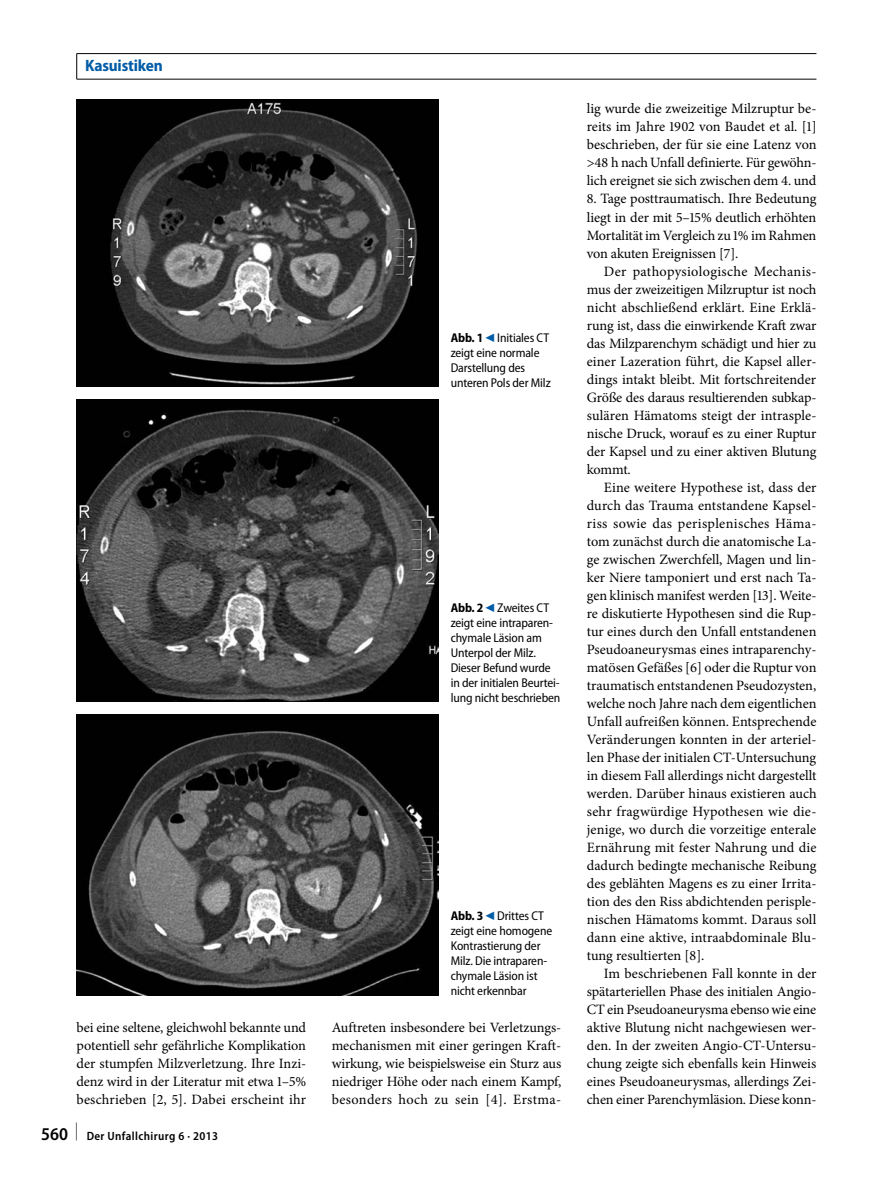
<style>
.page{position:relative;width:893px;height:1187px;background:#fff}
.page>*{position:absolute;margin:0;border:0;box-sizing:border-box;transform-origin:0 0}
.t1{font:600 semi-condensed 18px "Myriad Pro";color:#000}
._001_rubrik{font:700 semi-condensed 16.5px "Myriad Pro";letter-spacing:-.01em;color:#005ca7}
._010_fliesstext_mit{font:14.25px/18px "Minion Pro";letter-spacing:-.005em;color:#000;text-align:justify}
._010_fliesstext_ohne{font:14.25px/18px "Minion Pro";letter-spacing:-.01em;color:#000;text-align:justify}
._024_abb_legende{font:semi-condensed 12.75px/15px "Myriad Pro";letter-spacing:-.01em;color:#000}
.t2{font:600 semi-condensed 12px "Myriad Pro";letter-spacing:.03em;color:#000}
.s1{font-weight:700}
.s2{font-family:"S Buttons";font-stretch:normal;font-size:14.25px;color:#005ca7}
</style>
<div class="page">
<img style="left:77px;top:100px;width:361px;height:286px">
<img style="left:77px;top:399px;width:361px;height:302px">
<img style="left:77px;top:714px;width:361px;height:280px">
<hr style="left:77px;top:53px;width:739px;height:1px;background:#000">
<svg style="left:76px;top:54px;width:1px;height:25px"></svg>
<hr style="left:77px;top:79px;width:739px;height:1px;background:#000">
<p class="_001_rubrik" style="left:85px;top:57px;width:79px">Kasuistiken</p>
<p class="_024_abb_legende" style="left:451px;top:330px;width:101px"><span class="s1">Abb. 1</span><span class="s2">9</span>Initiales CT zeigt eine normale<br>Darstellung des unteren Pols der Milz</p>
<p class="_024_abb_legende" style="left:451px;top:600px;width:111px"><span class="s1">Abb. 2</span><span class="s2">9</span>Zweites CT zeigt eine intraparen&shy;chymale Läsion am<br>Unterpol der Milz.<br>Dieser Befund wurde in der initialen Beurtei&shy;lung nicht beschrieben</p>
<p class="_024_abb_legende" style="left:451px;top:908px;width:103px"><span class="s1">Abb. 3</span><span class="s2">9</span>Drittes CT zeigt eine homogene<br>Kontrastierung der<br>Milz. Die intraparen&shy;chymale Läsion ist nicht erkennbar</p>
<p class="_010_fliesstext_ohne" style="left:77px;top:1018px;width:231px">bei eine seltene, gleichwohl bekannte und potentiell sehr gefährliche Komplikation der stumpfen Milzverletzung. Ihre Inzi&shy;denz wird in der Literatur mit etwa 1–5% beschrieben [2, 5]. Dabei erscheint ihr</p>
<p class="_010_fliesstext_ohne" style="left:332px;top:1018px;width:231px">Auftreten insbesondere bei Verletzungs&shy;mechanismen mit einer geringen Kraft&shy;wirkung, wie beispielsweise ein Sturz aus niedriger Höhe oder nach einem Kampf, besonders hoch zu sein [4]. Erstma-</p>
<p class="t1" style="left:41px;top:1123px;width:28px">560</p>
<p class="t2" style="left:76px;top:1129px;width:144px"><sup>|</sup> Der Unfallchirurg 6 · 2013</p>
<p class="_010_fliesstext_ohne" style="left:587px;top:100px;width:231px">lig wurde die zweizeitige Milzruptur be&shy;reits im Jahre 1902 von Baudet et al. [1] beschrieben, der für sie eine Latenz von &gt;48 h nach Unfall definierte. Für gewöhn&shy;lich ereignet sie sich zwischen dem 4. und</p>
<p class="_010_fliesstext_ohne" style="left:587px;top:190px;width:231px">8. Tage posttraumatisch. Ihre Bedeutung liegt in der mit 5–15% deutlich erhöhten Mortalität im Vergleich zu 1% im Rahmen von akuten Ereignissen [7].</p>
<p class="_010_fliesstext_mit" style="left:587px;top:262px;width:231px;text-indent:17px">Der pathopysiologische Mechanis&shy;mus der zweizeitigen Milzruptur ist noch nicht abschließend erklärt. Eine Erklä&shy;rung ist, dass die einwirkende Kraft zwar das Milzparenchym schädigt und hier zu einer Lazeration führt, die Kapsel aller&shy;dings intakt bleibt. Mit fortschreitender Größe des daraus resultierenden subkap&shy;sulären Hämatoms steigt der intrasple&shy;nische Druck, worauf es zu einer Ruptur der Kapsel und zu einer aktiven Blutung kommt.</p>
<p class="_010_fliesstext_mit" style="left:587px;top:478px;width:231px;text-indent:17px">Eine weitere Hypothese ist, dass der durch das Trauma entstandene Kapsel&shy;riss sowie das perisplenisches Häma&shy;tom zunächst durch die anatomische La&shy;ge zwischen Zwerchfell, Magen und lin&shy;ker Niere tamponiert und erst nach Ta&shy;gen klinisch manifest werden [13]. Weite&shy;re diskutierte Hypothesen sind die Rup&shy;tur eines durch den Unfall entstandenen Pseudoaneurysmas eines intraparenchy&shy;matösen Gefäßes [6] oder die Ruptur von traumatisch entstandenen Pseudozysten, welche noch Jahre nach dem eigentlichen Unfall aufreißen können. Entsprechende Veränderungen konnten in der arteriel&shy;len Phase der initialen CT-Untersuchung in diesem Fall allerdings nicht dargestellt werden. Darüber hinaus existieren auch sehr fragwürdige Hypothesen wie die&shy;jenige, wo durch die vorzeitige enterale Ernährung mit fester Nahrung und die dadurch bedingte mechanische Reibung des geblähten Magens es zu einer Irrita&shy;tion des den Riss abdichtenden perisple&shy;nischen Hämatoms kommt. Daraus soll dann eine aktive, intraabdominale Blu&shy;tung resultierten [8].</p>
<p class="_010_fliesstext_mit" style="left:587px;top:964px;width:231px;text-indent:17px">Im beschriebenen Fall konnte in der spätarteriellen Phase des initialen Angio-CT ein Pseudoaneurysma ebenso wie eine aktive Blutung nicht nachgewiesen wer&shy;den. In der zweiten Angio-CT-Untersu&shy;chung zeigte sich ebenfalls kein Hinweis eines Pseudoaneurysmas, allerdings Zei&shy;chen einer Parenchymläsion. Diese konn-</p>
</div>
